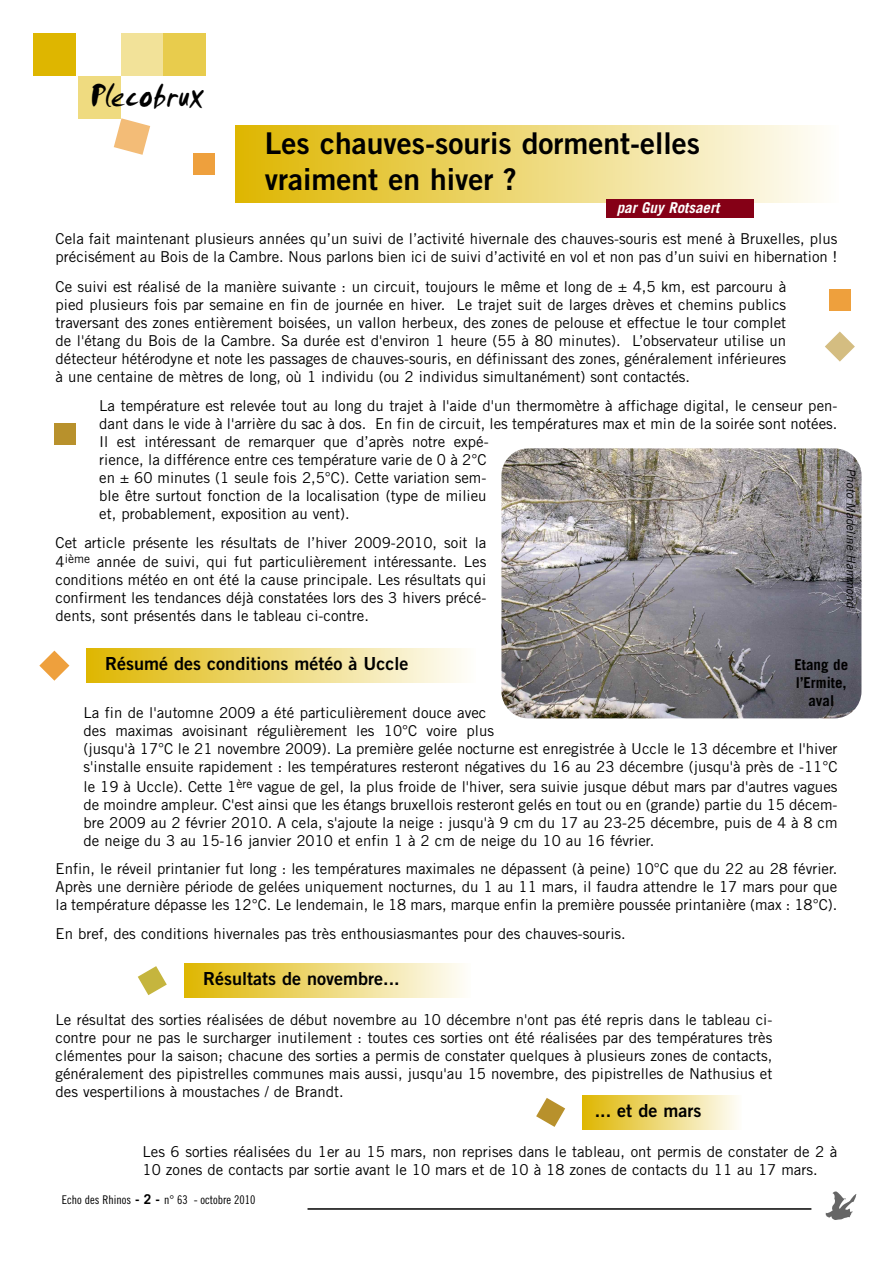
<style>
.page{position:relative;width:893px;height:1263px;background:#fff}
.page>*{position:absolute;margin:0;border:0;box-sizing:border-box;transform-origin:0 0}
.t1{font:36px "Smudger Plain";color:#000}
.t2{font:30px/36px "Trade Gothic Bold Two";color:#000}
.t3{font:18px "Trade Gothic Bold Two";color:#000}
.t4{font:15px/18px "Trade Gothic";color:#000}
.t5{font:700 15px/18px "Trade Gothic";color:#000;text-align:center}
.t6{font:italic 700 15px "Trade Gothic";color:#fff}
.t7{font:12px "Trade Gothic Cond Eighteen";color:#000}
.t8{font:italic 12px "Trade Gothic";color:#000}
.s1{font-family:"Trade Gothic";font-weight:700;font-size:13.5px}
</style>
<div class="page">
<hr style="left:307px;top:1208px;width:504px;height:2px;background:#000">
<img style="left:825px;top:1191px;width:31px;height:29px">
<img style="left:501px;top:448px;width:360px;height:270px;border-radius:27px">
<div style="left:79px;top:76px;width:42px;height:42px;background:#efdb80"></div>
<div style="left:33px;top:33px;width:43px;height:43px;background:#deb600"></div>
<div style="left:121px;top:33px;width:43px;height:43px;background:#f2e299"></div>
<div style="left:163px;top:33px;width:43px;height:43px;background:#e8cc4d"></div>
<svg style="left:114px;top:118px;width:36px;height:37px"></svg>
<div style="left:194px;top:153px;width:21px;height:22px;background:#eea03d"></div>
<div style="left:235px;top:126px;width:604px;height:76px;background:linear-gradient(to right,#deb600,#fffefc)"></div>
<div style="left:606px;top:199px;width:147px;height:19px;background:#850016"></div>
<div style="left:86px;top:649px;width:389px;height:34px;background:linear-gradient(to right,#deb601,#fffefb)"></div>
<svg style="left:39px;top:651px;width:30px;height:30px"></svg>
<div style="left:184px;top:964px;width:287px;height:34px;background:linear-gradient(to right,#deb601,#fffefb)"></div>
<svg style="left:138px;top:966px;width:29px;height:29px"></svg>
<div style="left:582px;top:1095px;width:159px;height:34px;background:linear-gradient(to right,#deb601,#fefdf9)"></div>
<svg style="left:536px;top:1098px;width:29px;height:29px"></svg>
<div style="left:829px;top:290px;width:21px;height:21px;background:#eea03d"></div>
<div style="left:54px;top:423px;width:21px;height:22px;background:#b8912c"></div>
<svg style="left:825px;top:331px;width:30px;height:31px"></svg>
<h1 class="t1" style="left:90px;top:74px;width:114px">Plecobrux</h1>
<h2 class="t2" style="left:265px;top:125px;width:437px">Les chauves-souris dorment-elles vraiment en hiver ?</h2>
<p class="t6" style="left:617px;top:198px;width:104px">par Guy Rotsaert</p>
<p class="t4" style="left:56px;top:230px;width:783px">Cela fait maintenant plusieurs années qu’un suivi de l’activité hivernale des chauves-souris est mené à Bruxelles, plus précisément au Bois de la Cambre. Nous parlons bien ici de suivi d’activité en vol et non pas d’un suivi en hibernation !</p>
<p class="t4" style="left:56px;top:278px;width:732px;text-align:justify">Ce suivi est réalisé de la manière suivante : un circuit, toujours le même et long de ± 4,5 km, est parcouru à pied plusieurs fois par semaine en fin de journée en hiver. Le trajet suit de larges drèves et chemins publics traversant des zones entièrement boisées, un vallon herbeux, des zones de pelouse et effectue le tour complet de l'étang du Bois de la Cambre. Sa durée est d'environ 1 heure (55 à 80 minutes). L’observateur utilise un détecteur hétérodyne et note les passages de chauves-souris, en définissant des zones, généralement inférieures à une centaine de mètres de long, où 1 individu (ou 2 individus simultanément) sont contactés.</p>
<p class="t4" style="left:99px;top:396px;width:740px">La température est relevée tout au long du trajet à l'aide d'un thermomètre à affichage digital, le censeur pen&shy;dant dans le vide à l'arrière du sac à dos. En fin de circuit, les températures max et min de la soirée sont notées.<br>Il est intéressant de remarquer que d’après notre expé-<br>rience, la différence entre ces température varie de 0 à 2°C<br>en ± 60 minutes (1 seule fois 2,5°C). Cette variation sem-<br>ble être surtout fonction de la localisation (type de milieu<br>et, probablement, exposition au vent).</p>
<p class="t4" style="left:56px;top:532px;width:432px;line-height:19.8px">Cet article présente les résultats de l’hiver 2009-2010, soit la<br>4<sup>ième</sup> année de suivi, qui fut particulièrement intéressante. Les</p>
<p class="t4" style="left:55px;top:571px;width:432px;text-align:justify">conditions météo en ont été la cause principale. Les résultats qui confirment les tendances déjà constatées lors des 3 hivers précé&shy;dents, sont présentés dans le tableau ci-contre.</p>
<p class="t8" style="left:858px;top:468px;width:142px;rotate:90deg">Photo Madeline Hammond</p>
<p class="t3" style="left:105px;top:653px;width:305px">Résumé des conditions météo à Uccle</p>
<p class="t5" style="left:794px;top:655px;width:55px">Etang de l’Ermite, aval</p>
<p class="t4" style="left:84px;top:703px;width:755px">La fin de l'automne 2009 a été particulièrement douce avec<br>des maximas avoisinant régulièrement les 10°C voire plus<br>(jusqu'à 17°C le 21 novembre 2009). La première gelée nocturne est enregistrée à Uccle le 13 décembre et l'hiver s'installe ensuite rapidement : les températures resteront négatives du 16 au 23 décembre (jusqu'à près de -11°C</p>
<p class="t4" style="left:84px;top:777px;width:755px;text-align:justify">le 19 à Uccle). Cette 1<sup>ère</sup> vague de gel, la plus froide de l'hiver, sera suivie jusque début mars par d'autres vagues de moindre ampleur. C'est ainsi que les étangs bruxellois resteront gelés en tout ou en (grande) partie du 15 décem&shy;bre 2009 au 2 février 2010. A cela, s'ajoute la neige : jusqu'à 9 cm du 17 au 23-25 décembre, puis de 4 à 8 cm de neige du 3 au 15-16 janvier 2010 et enfin 1 à 2 cm de neige du 10 au 16 février.</p>
<p class="t4" style="left:55px;top:860px;width:783px;text-align:justify">Enfin, le réveil printanier fut long : les températures maximales ne dépassent (à peine) 10°C que du 22 au 28 février.<br>Après une dernière période de gelées uniquement nocturnes, du 1 au 11 mars, il faudra attendre le 17 mars pour que la température dépasse les 12°C. Le lendemain, le 18 mars, marque enfin la première poussée printanière (max : 18°C).</p>
<p class="t4" style="left:56px;top:924px;width:572px">En bref, des conditions hivernales pas très enthousiasmantes pour des chauves-souris.</p>
<p class="t3" style="left:203px;top:968px;width:198px">Résultats de novembre...</p>
<p class="t4" style="left:56px;top:1011px;width:718px;text-align:justify">Le résultat des sorties réalisées de début novembre au 10 décembre n'ont pas été repris dans le tableau ci&shy;contre pour ne pas le surcharger inutilement : toutes ces sorties ont été réalisées par des températures très clémentes pour la saison; chacune des sorties a permis de constater quelques à plusieurs zones de contacts, généralement des pipistrelles communes mais aussi, jusqu'au 15 novembre, des pipistrelles de Nathusius et des vespertilions à moustaches / de Brandt.</p>
<p class="t3" style="left:595px;top:1099px;width:108px">... et de mars</p>
<p class="t4" style="left:143px;top:1143px;width:696px">Les 6 sorties réalisées du 1er au 15 mars, non reprises dans le tableau, ont permis de constater de 2 à<br>10 zones de contacts par sortie avant le 10 mars et de 10 à 18 zones de contacts du 11 au 17 mars.</p>
<p class="t7" style="left:62px;top:1192px;width:195px">Echo des Rhinos <span class="s1">- 2 -</span> n° 63 - octobre 2010</p>
</div>
